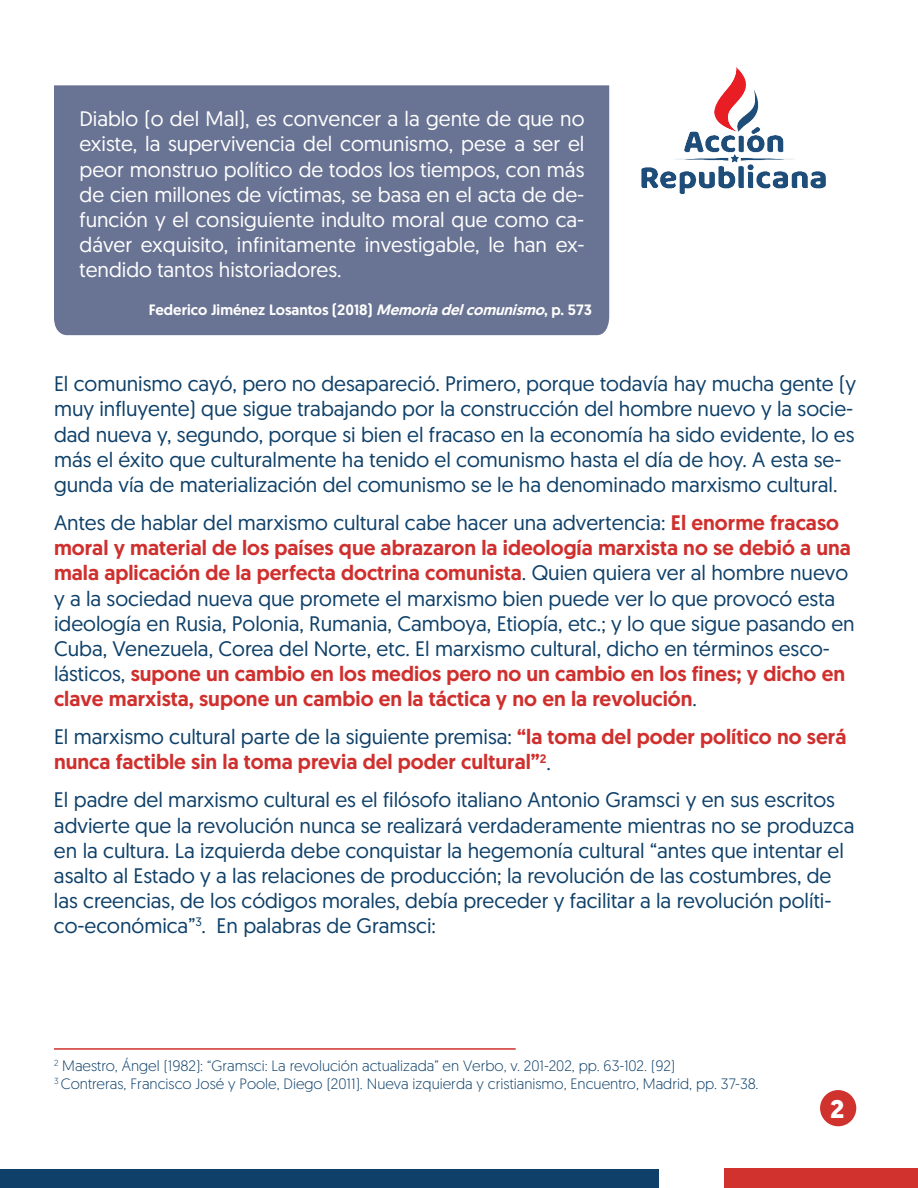
<style>
.page{position:relative;width:918px;height:1188px;background:#fff}
.page>*{position:absolute;margin:0;border:0;box-sizing:border-box;transform-origin:0 0}
.t1{font:700 25.5px "Geomanist";color:#fff}
.t2{font:21px/25.2px "Geomanist";color:#0e4069}
.t3{font:21px/25.2px "Geomanist";color:#fff;text-align:justify}
.t4{font:500 21px/25.2px "Geomanist";color:#cf302e}
.t5{font:300 15px/18px "Geomanist";color:#0e4069}
.t6{font:500 15px "Geomanist";color:#fff}
.s1{font-style:italic}
.s2{font-weight:500;color:#cf302e}
.s3{font-weight:400;color:#0e4069}
</style>
<div class="page">
<div style="left:54px;top:85px;width:555px;height:250px;background:#697393"></div>
<div style="left:820px;top:1090px;width:36px;height:36px;background:#d0322e;border-radius:50%"></div>
<div style="left:0;top:1169px;width:918px;height:19px;background:#0e4069"></div>
<div style="left:660px;top:1168px;width:258px;height:20px;background:#fff"></div>
<div style="left:724px;top:1168px;width:194px;height:20px;background:#d1322e"></div>
<img style="left:641px;top:67px;width:185px;height:127px">
<hr style="left:54px;top:1048px;width:462px;height:2px;background:#d0322e">
<p class="t3" style="left:80px;top:106px;width:506px">Diablo (o del Mal), es convencer a la gente de que no existe, la supervivencia del comunismo, pese a ser el peor monstruo político de todos los tiempos, con más de cien millones de víctimas, se basa en el acta de de&shy;función y el consiguiente indulto moral que como ca&shy;dáver exquisito, infinitamente investigable, le han ex&shy;tendido tantos historiadores.</p>
<p class="t6" style="left:149px;top:300px;width:445px">Federico Jiménez Losantos (2018) <span class="s1">Memoriadelcomunismo</span>, p. 573</p>
<p class="t2" style="left:54px;top:371px;width:804px">El comunismo cayó, pero no desapareció. Primero, porque todavía hay mucha gente (y muy influyente) que sigue trabajando por la construcción del hombre nuevo y la socie&shy;dad nueva y, segundo, porque si bien el fracaso en la economía ha sido evidente, lo es más el éxito que culturalmente ha tenido el comunismo hasta el día de hoy. A esta se&shy;gunda vía de materialización del comunismo se le ha denominado marxismo cultural.</p>
<p class="t2" style="left:54px;top:509px;width:802px">Antes de hablar del marxismo cultural cabe hacer una advertencia: <span class="s2">El enorme fracaso moral y material de los países que abrazaron la ideología marxista no se debió a una mala aplicación de la perfecta doctrina comunista</span>. Quien quiera ver al hombre nuevo y a la sociedad nueva que promete el marxismo bien puede ver lo que provocó esta ideología en Rusia, Polonia, Rumania, Camboya, Etiopía, etc.; y lo que sigue pasando en Cuba, Venezuela, Corea del Norte, etc. El marxismo cultural, dicho en términos esco&shy;lásticos, <span class="s2">supone un cambio en los medios pero no un cambio en los fines; y dicho en clave marxista, supone un cambio en la táctica y no en la revolución</span>.</p>
<p class="t4" style="left:54px;top:724px;width:794px"><span class="s3">El marxismo cultural parte de la siguiente premisa:</span> “la toma del poder político no será nunca factible sin la toma previa del poder cultural”<sup>2</sup><span class="s3">.</span></p>
<p class="t2" style="left:54px;top:787px;width:802px">El padre del marxismo cultural es el filósofo italiano Antonio Gramsci y en sus escritos advierte que la revolución nunca se realizará verdaderamente mientras no se produzca en la cultura. La izquierda debe conquistar la hegemonía cultural “antes que intentar el asalto al Estado y a las relaciones de producción; la revolución de las costumbres, de las creencias, de los códigos morales, debía preceder y facilitar a la revolución políti&shy;co-económica”<sup>3</sup>. En palabras de Gramsci:</p>
<p class="t5" style="left:54px;top:1056px;width:706px"><sup>2</sup> Maestro, Ángel (1982): “Gramsci: La revolución actualizada” en Verbo, v. 201-202, pp. 63-102. (92)<br><sup>3</sup> Contreras, Francisco José y Poole, Diego (2011). Nueva izquierda y cristianismo, Encuentro, Madrid, pp. 37-38.</p>
<p class="t1" style="left:830px;top:1092px;width:16px">2</p>
</div>
